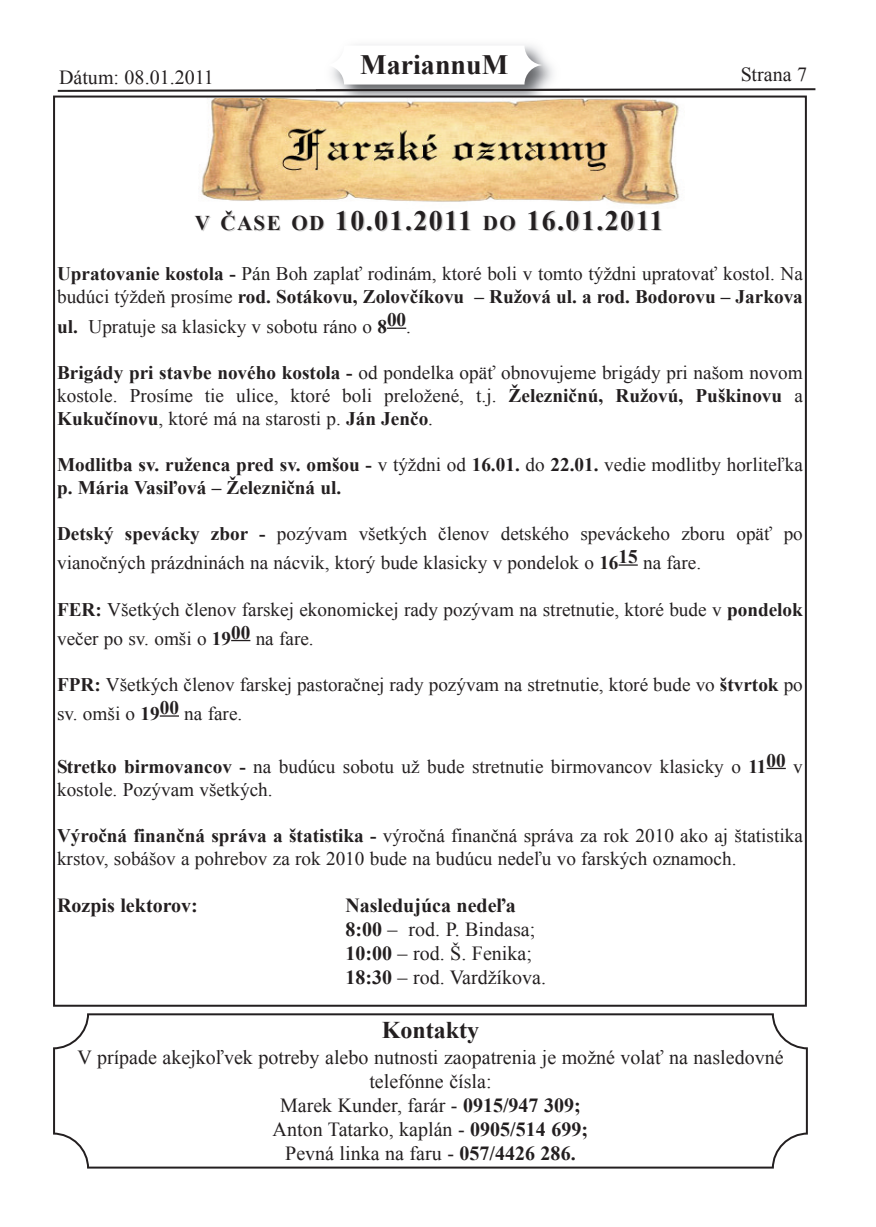
<style>
.page{position:relative;width:876px;height:1227px;background:#fff}
.page>*{position:absolute;margin:0;border:0;box-sizing:border-box;transform-origin:0 0}
.t1{font:700 28px "Times New Roman";letter-spacing:.05em;color:#231f20}
.t2{font:700 24px "Times New Roman";color:#231f20}
.t3{font:20px/24px "Times New Roman";color:#231f20}
.t4{font:700 20px "Times New Roman";color:#231f20}
.t5{font:19.2px/23px "Times New Roman";color:#231f20}
.t6{font:700 19.2px/23px "Times New Roman";color:#231f20}
.s1{font-size:21px;color:#ccc}
.s2{font-size:21px}
.s3{font-weight:700}
.s4{font-weight:400}
</style>
<div class="page">
<svg style="left:57px;top:88px;width:759px;height:4px"></svg>
<img style="left:315px;top:44px;width:254px;height:52px">
<div style="left:324px;top:46px;width:219px;height:38px;background:#fff;border-radius:20px"></div>
<svg style="left:387px;top:327px;width:19px;height:2px"></svg>
<svg style="left:618px;top:564px;width:19px;height:2px"></svg>
<svg style="left:231px;top:640px;width:19px;height:1px"></svg>
<svg style="left:160px;top:715px;width:19px;height:1px"></svg>
<svg style="left:766px;top:768px;width:19px;height:1px"></svg>
<img style="left:201px;top:98px;width:479px;height:107px">
<svg style="left:53px;top:1013px;width:754px;height:155px"></svg>
<p class="t3" style="left:59px;top:65px;width:156px">Dátum: 08.01.2011</p>
<h1 class="t1" style="left:360px;top:49px;width:149px">MariannuM</h1>
<p class="t3" style="left:740px;top:62px;width:68px">Strana 7</p>
<h1 class="t1" style="left:196px;top:205px;width:469px"><span class="s1">V ČA</span><span class="s2">S</span><span class="s1">E oD</span> 10.01.2011 <span class="s1">Do</span> 16.01.2011</h1>
<p class="t5" style="left:57px;top:262px;width:747px"><span class="s3">upratovanie kostola -</span> Pán Boh zaplať rodinám, ktoré boli v tomto týždni upratovať kostol. Na budúci týždeň prosíme <span class="s3">rod. Sotákovu, Zolovčíkovu – ružová ul. a rod. Bodorovu – Jarkova</span></p>
<p class="t5" style="left:57px;top:315px;width:355px"><span class="s3">ul.</span> Upratuje sa klasicky v sobotu ráno o <span class="s3">8</span><sup>00</sup>.</p>
<p class="t5" style="left:57px;top:361px;width:747px;text-align:justify"><span class="s3">Brigády pri stavbe nového kostola -</span> od pondelka opäť obnovujeme brigády pri našom novom kostole. Prosíme tie ulice, ktoré boli preložené, t.j. <span class="s3">Železničnú, ružovú, Puškinovu</span> a <span class="s3">kukučínovu</span>, ktoré má na starosti p. <span class="s3">Ján Jenčo</span>.</p>
<p class="t6" style="left:57px;top:453px;width:747px">Modlitba sv. ruženca pred sv. omšou - <span class="s4">v týždni od</span> 16.01. <span class="s4">do</span> 22.01. <span class="s4">vedie modlitby horliteľka </span>p. Mária Vasiľová – Železničná ul.</p>
<p class="t5" style="left:57px;top:519px;width:747px;line-height:29.4px"><span class="s3">Detský spevácky zbor -</span> pozývam všetkých členov detského speváckeho zboru opäť po vianočných prázdninách na nácvik, ktorý bude klasicky v pondelok o <span class="s3">16</span><sup>15</sup> na fare.</p>
<p class="t5" style="left:57px;top:594px;width:747px;line-height:29.4px"><span class="s3">FEr:</span> Všetkých členov farskej ekonomickej rady pozývam na stretnutie, ktoré bude v <span class="s3">pondelok </span>večer po sv. omši o <span class="s3">19</span><sup>00</sup> na fare.</p>
<p class="t5" style="left:57px;top:670px;width:747px;line-height:29.4px"><span class="s3">FPr:</span> Všetkých členov farskej pastoračnej rady pozývam na stretnutie, ktoré bude vo <span class="s3">štvrtok</span> po sv. omši o <span class="s3">19</span><sup>00</sup> na fare.</p>
<p class="t5" style="left:57px;top:755px;width:747px"><span class="s3">Stretko birmovancov -</span> na budúcu sobotu už bude stretnutie birmovancov klasicky o <span class="s3">11</span><sup>00</sup> v kostole. Pozývam všetkých.</p>
<p class="t5" style="left:57px;top:824px;width:747px"><span class="s3">Výročná finančná správa a štatistika -</span> výročná finančná správa za rok 2010 ako aj štatistika krstov, sobášov a pohrebov za rok 2010 bude na budúcu nedeľu vo farských oznamoch.</p>
<p class="t4" style="left:57px;top:894px;width:142px">rozpis lektorov:</p>
<p class="t3" style="left:345px;top:893px;width:202px"><span class="s3">nasledujúca nedeľa<br>8:00</span> – rod. P. Bindasa;<br><span class="s3">10:00</span> – rod. Š. Fenika;<br><span class="s3">18:30</span> – rod. Vardžíkova.</p>
<p class="t2" style="left:381px;top:1016px;width:99px">kontakty</p>
<p class="t3" style="left:77px;top:1045px;width:707px;text-align:center">V prípade akejkoľvek potreby alebo nutnosti zaopatrenia je možné volať na nasledovné telefónne čísla:<br>Marek Kunder, farár - <span class="s3">0915/947 309;<br></span>Anton Tatarko, kaplán - <span class="s3">0905/514 699;<br></span>Pevná linka na faru - <span class="s3">057/4426 286.</span></p>
</div>
